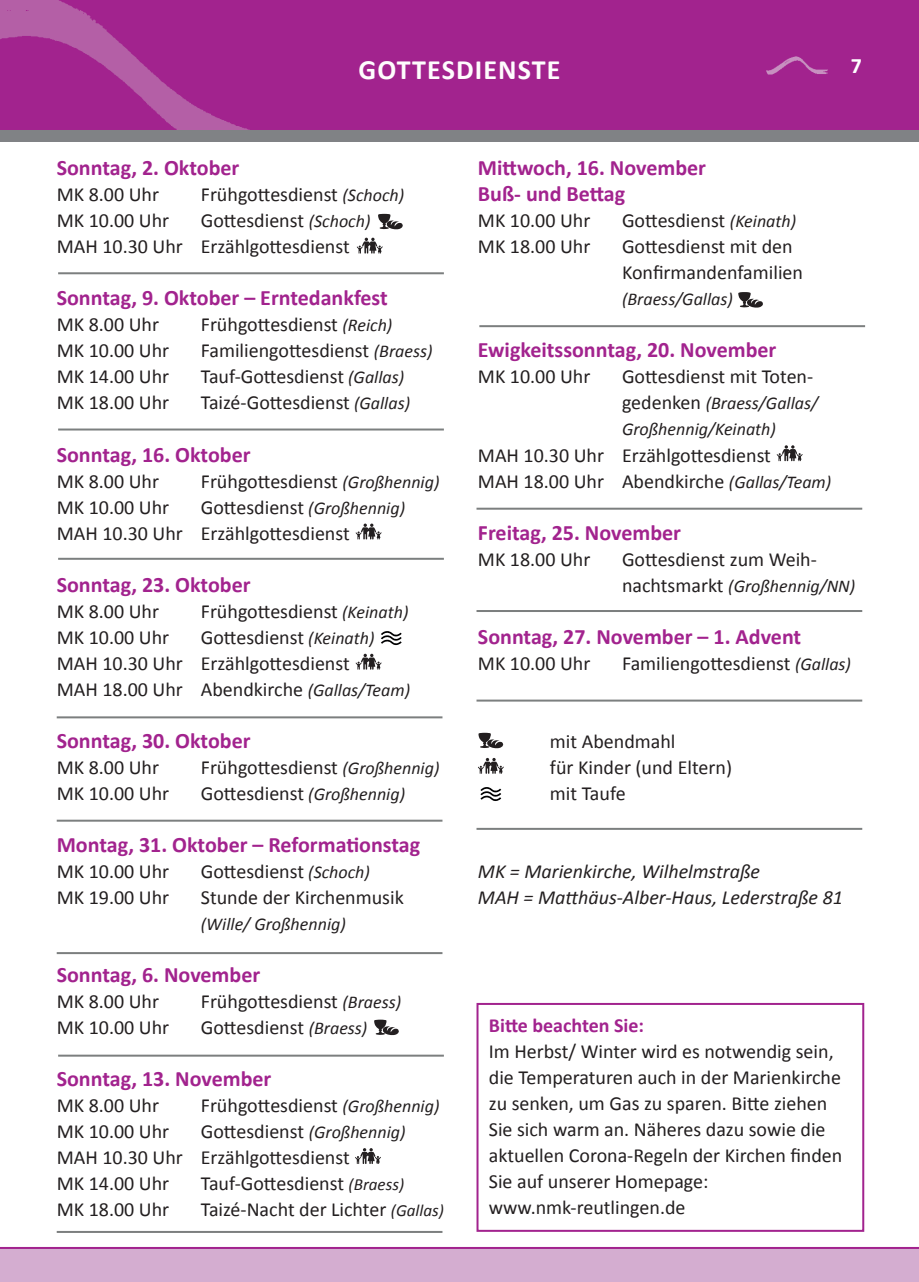
<style>
.page{position:relative;width:919px;height:1282px;background:#fff}
.page>*{position:absolute;margin:0;border:0;box-sizing:border-box;transform-origin:0 0}
.t1{font:700 28px "Calibri";letter-spacing:.04em;color:#fefcfd}
.t2{font:700 22px/26px "Calibri";color:#a2238e}
.t3{font:700 22px "Calibri";color:#fff}
.t4{font:20px/26px "Calibri";color:#231f20}
.t5{font:italic 20px/26px "Calibri";color:#231f20}
.t6{font:700 20px "Calibri";color:#a2238e}
.t7{font:italic 18px/26px "Calibri";color:#231f20}
.s1{font-style:italic;font-size:18px}
.s2{font-style:italic;font-size:17px}
.s3{font-style:normal;font-size:20px}
</style>
<div class="page">
<div style="left:0;top:0;width:918px;height:130px;background:#a2238e"></div>
<div style="left:0;top:1247px;width:918px;height:34px;background:#d4add0"></div>
<img style="left:0;top:0;width:250px;height:130px">
<hr style="left:0;top:1246px;width:918px;height:2px;background:#a2238e">
<div style="left:0;top:130px;width:918px;height:12px;background:#808285"></div>
<img style="left:766px;top:56px;width:62px;height:19px">
<hr style="left:58px;top:272px;width:386px;height:2px;background:#7c7f7f">
<hr style="left:476px;top:699px;width:386px;height:2px;background:#7c7f7f">
<hr style="left:58px;top:557px;width:386px;height:2px;background:#7c7f7f">
<hr style="left:57px;top:819px;width:385px;height:2px;background:#7c7f7f">
<hr style="left:58px;top:1054px;width:386px;height:2px;background:#7c7f7f">
<hr style="left:58px;top:428px;width:386px;height:2px;background:#7c7f7f">
<hr style="left:57px;top:716px;width:385px;height:2px;background:#7c7f7f">
<svg style="left:355px;top:523px;width:26px;height:16px"></svg>
<hr style="left:476px;top:827px;width:386px;height:2px;background:#7c7f7f">
<hr style="left:479px;top:325px;width:386px;height:2px;background:#7c7f7f">
<hr style="left:57px;top:952px;width:385px;height:2px;background:#7c7f7f">
<svg style="left:374px;top:1019px;width:25px;height:16px"></svg>
<svg style="left:378px;top:214px;width:25px;height:16px"></svg>
<svg style="left:381px;top:631px;width:20px;height:14px"></svg>
<svg style="left:478px;top:757px;width:26px;height:17px"></svg>
<svg style="left:480px;top:787px;width:21px;height:14px"></svg>
<svg style="left:478px;top:732px;width:26px;height:16px"></svg>
<svg style="left:355px;top:653px;width:26px;height:16px"></svg>
<svg style="left:355px;top:1148px;width:26px;height:16px"></svg>
<svg style="left:776px;top:445px;width:26px;height:16px"></svg>
<hr style="left:476px;top:507px;width:386px;height:2px;background:#7c7f7f">
<hr style="left:476px;top:610px;width:386px;height:2px;background:#7c7f7f">
<svg style="left:738px;top:292px;width:25px;height:16px"></svg>
<div style="left:476px;top:1002px;width:388px;height:229px;border:2px solid #a2238e"></div>
<svg style="left:357px;top:238px;width:26px;height:16px"></svg>
<hr style="left:57px;top:1230px;width:385px;height:2px;background:#7c7f7f">
<h1 class="t1" style="left:358px;top:50px;width:203px">GOTTESDIENSTE</h1>
<p class="t3" style="left:850px;top:50px;width:13px">7</p>
<p class="t2" style="left:57px;top:154px;width:184px">Sonntag, 2. Oktober</p>
<p class="t4" style="left:57px;top:181px;width:104px">MK 8.00 Uhr</p>
<p class="t4" style="left:201px;top:181px;width:205px">Frühgottesdienst <span class="s1">(Schoch)</span></p>
<p class="t4" style="left:57px;top:207px;width:114px">MK 10.00 Uhr</p>
<p class="t4" style="left:57px;top:207px;width:315px;text-indent:144px">Gottesdienst <span class="s1">(Schoch)<br></span>MAH 10.30 Uhr Erzählgottesdienst</p>
<p class="t2" style="left:57px;top:284px;width:332px">Sonntag, 9. Oktober – Erntedankfest</p>
<p class="t4" style="left:57px;top:311px;width:104px">MK 8.00 Uhr</p>
<p class="t4" style="left:201px;top:311px;width:193px">Frühgottesdienst <span class="s1">(Reich)</span></p>
<p class="t4" style="left:57px;top:337px;width:114px">MK 10.00 Uhr</p>
<p class="t4" style="left:201px;top:337px;width:233px">Familiengottesdienst <span class="s1">(Braess)</span></p>
<p class="t4" style="left:57px;top:363px;width:114px">MK 14.00 Uhr</p>
<p class="t4" style="left:201px;top:363px;width:205px">Tauf-Gottesdienst <span class="s1">(Gallas)</span></p>
<p class="t4" style="left:57px;top:389px;width:114px">MK 18.00 Uhr</p>
<p class="t4" style="left:201px;top:389px;width:211px">Taizé-Gottesdienst <span class="s1">(Gallas)</span></p>
<p class="t2" style="left:57px;top:440px;width:195px">Sonntag, 16. Oktober</p>
<p class="t4" style="left:57px;top:467px;width:104px">MK 8.00 Uhr</p>
<p class="t4" style="left:201px;top:467px;width:240px">Frühgottesdienst <span class="s1">(Großhennig)</span></p>
<p class="t4" style="left:57px;top:493px;width:114px">MK 10.00 Uhr</p>
<p class="t4" style="left:57px;top:493px;width:350px;text-indent:144px">Gottesdienst <span class="s1">(Großhennig)<br></span>MAH 10.30 Uhr Erzählgottesdienst</p>
<p class="t2" style="left:57px;top:570px;width:195px">Sonntag, 23. Oktober</p>
<p class="t4" style="left:57px;top:597px;width:104px">MK 8.00 Uhr</p>
<p class="t4" style="left:201px;top:597px;width:209px">Frühgottesdienst <span class="s1">(Keinath)</span></p>
<p class="t4" style="left:57px;top:623px;width:114px">MK 10.00 Uhr</p>
<p class="t4" style="left:57px;top:623px;width:355px;text-indent:144px">Gottesdienst <span class="s1">(Keinath)<br></span>MAH 10.30 Uhr Erzählgottesdienst<br>MAH 18.00 Uhr Abendkirche <span class="s1">(Gallas/Team)</span></p>
<p class="t2" style="left:57px;top:726px;width:195px">Sonntag, 30. Oktober</p>
<p class="t4" style="left:57px;top:753px;width:104px">MK 8.00 Uhr</p>
<p class="t4" style="left:201px;top:753px;width:240px">Frühgottesdienst <span class="s1">(Großhennig)</span></p>
<p class="t4" style="left:57px;top:779px;width:114px">MK 10.00 Uhr</p>
<p class="t4" style="left:201px;top:779px;width:206px">Gottesdienst <span class="s1">(Großhennig)</span></p>
<p class="t2" style="left:57px;top:830px;width:365px">Montag, 31. Oktober – Reformationstag</p>
<p class="t4" style="left:57px;top:857px;width:114px">MK 10.00 Uhr</p>
<p class="t4" style="left:201px;top:857px;width:171px">Gottesdienst <span class="s1">(Schoch)</span></p>
<p class="t4" style="left:57px;top:883px;width:114px">MK 19.00 Uhr</p>
<p class="t4" style="left:201px;top:883px;width:204px">Stunde der Kirchenmusik</p>
<p class="t7" style="left:201px;top:909px;width:146px">(Wille/ Großhennig)</p>
<p class="t2" style="left:57px;top:960px;width:205px">Sonntag, 6. November</p>
<p class="t4" style="left:57px;top:987px;width:104px">MK 8.00 Uhr</p>
<p class="t4" style="left:201px;top:987px;width:202px">Frühgottesdienst <span class="s1">(Braess)</span></p>
<p class="t4" style="left:57px;top:1013px;width:114px">MK 10.00 Uhr</p>
<p class="t4" style="left:201px;top:1013px;width:168px">Gottesdienst <span class="s1">(Braess)</span></p>
<p class="t2" style="left:57px;top:1064px;width:216px">Sonntag, 13. November</p>
<p class="t4" style="left:57px;top:1091px;width:104px">MK 8.00 Uhr</p>
<p class="t4" style="left:201px;top:1091px;width:240px">Frühgottesdienst <span class="s1">(Großhennig)</span></p>
<p class="t4" style="left:57px;top:1117px;width:114px">MK 10.00 Uhr</p>
<p class="t4" style="left:57px;top:1117px;width:350px;text-indent:144px">Gottesdienst <span class="s1">(Großhennig)<br></span>MAH 10.30 Uhr Erzählgottesdienst<br>MK 14.00 Uhr</p>
<p class="t4" style="left:201px;top:1169px;width:205px">Tauf-Gottesdienst <span class="s2">(Braess)</span></p>
<p class="t4" style="left:57px;top:1195px;width:114px">MK 18.00 Uhr</p>
<p class="t4" style="left:201px;top:1195px;width:244px">Taizé-Nacht der Lichter <span class="s2">(Gallas)</span></p>
<p class="t2" style="left:478px;top:154px;width:230px">Mittwoch, 16. November<br>Buß- und Bettag</p>
<p class="t4" style="left:478px;top:207px;width:114px">MK 10.00 Uhr</p>
<p class="t4" style="left:622px;top:207px;width:176px">Gottesdienst <span class="s1">(Keinath)</span></p>
<p class="t4" style="left:478px;top:233px;width:114px">MK 18.00 Uhr</p>
<p class="t4" style="left:622px;top:233px;width:182px">Gottesdienst mit den<br>Konfirmandenfamilien</p>
<p class="t7" style="left:622px;top:285px;width:112px">(Braess/Gallas)</p>
<p class="t2" style="left:478px;top:336px;width:300px">Ewigkeitssonntag, 20. November</p>
<p class="t4" style="left:478px;top:363px;width:114px">MK 10.00 Uhr</p>
<p class="t4" style="left:622px;top:363px;width:193px">Gottesdienst mit Toten-</p>
<p class="t7" style="left:622px;top:389px;width:197px"><span class="s3">gedenken</span> (Braess/Gallas/<br>Großhennig/Keinath)</p>
<p class="t4" style="left:478px;top:441px;width:355px">MAH 10.30 Uhr Erzählgottesdienst<br>MAH 18.00 Uhr Abendkirche <span class="s1">(Gallas/Team)</span></p>
<p class="t2" style="left:478px;top:518px;width:205px">Freitag, 25. November</p>
<p class="t4" style="left:478px;top:545px;width:114px">MK 18.00 Uhr</p>
<p class="t4" style="left:622px;top:545px;width:196px">Gottesdienst zum Weih-</p>
<p class="t7" style="left:622px;top:571px;width:235px"><span class="s3">nachtsmarkt</span> (Großhennig/NN)</p>
<p class="t2" style="left:478px;top:622px;width:325px">Sonntag, 27. November – 1. Advent</p>
<p class="t4" style="left:478px;top:649px;width:114px">MK 10.00 Uhr</p>
<p class="t4" style="left:622px;top:649px;width:230px">Familiengottesdienst <span class="s1">(Gallas)</span></p>
<p class="t4" style="left:550px;top:727px;width:183px">mit Abendmahl<br>für Kinder (und Eltern) mit Taufe</p>
<p class="t5" style="left:478px;top:857px;width:366px">MK = Marienkirche, Wilhelmstraße<br>MAH = Matthäus-Alber-Haus, Lederstraße 81</p>
<p class="t6" style="left:489px;top:1011px;width:157px">Bitte beachten Sie:</p>
<p class="t4" style="left:489px;top:1037px;width:355px">Im Herbst/ Winter wird es notwendig sein, die Temperaturen auch in der Marienkirche zu senken, um Gas zu sparen. Bitte ziehen Sie sich warm an. Näheres dazu sowie die aktuellen Corona-Regeln der Kirchen finden Sie auf unserer Homepage: www.nmk-reutlingen.de</p>
</div>
